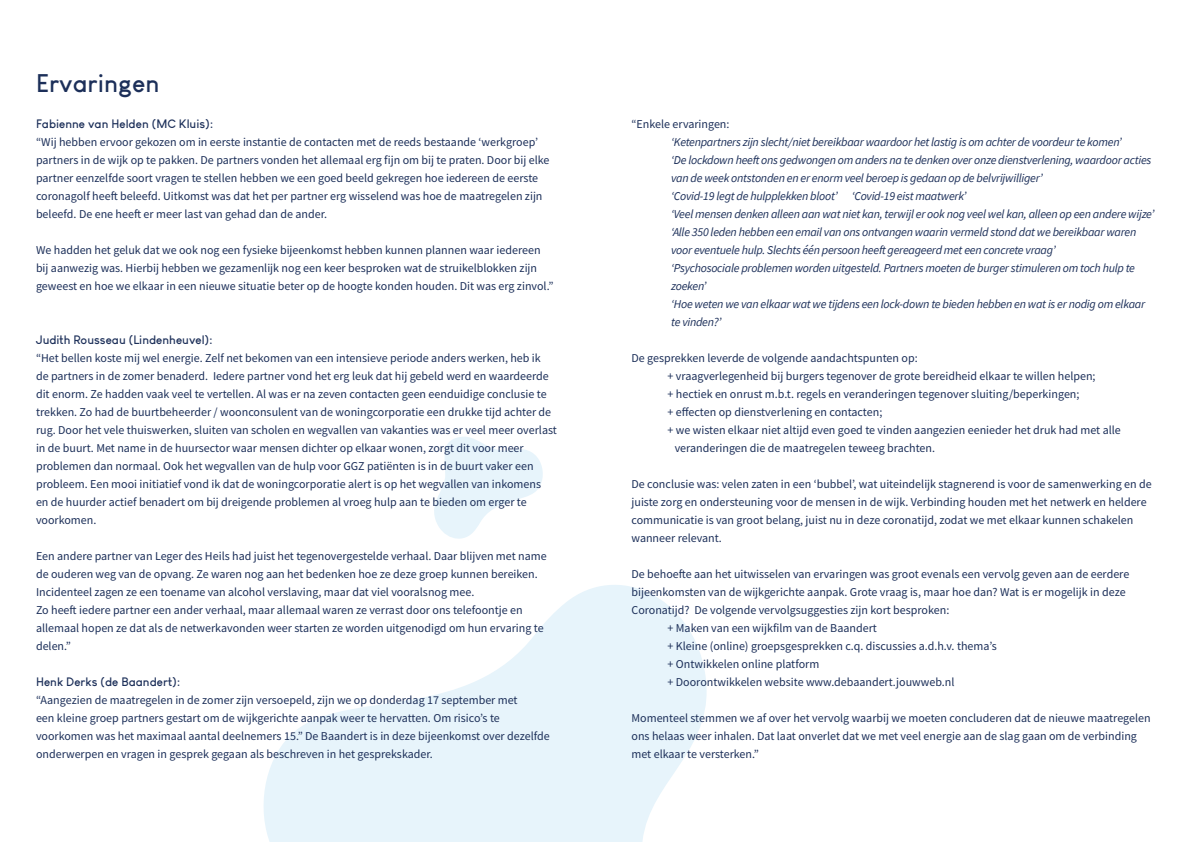
<style>
.page{position:relative;width:1191px;height:842px;background:#fff}
.page>*{position:absolute;margin:0;border:0;box-sizing:border-box;transform-origin:0 0}
.t1{font:700 25px "Louis George Cafe";color:#1c2f59}
.t2{font:12px/18px "Source Sans Pro";color:#1c2f59}
.t3{font:italic 12px/18px "Source Sans Pro";letter-spacing:-.02em;color:#1c2f59}
.t4{font:700 12px "Louis George Cafe";color:#1c2f59}
</style>
<div class="page">
<svg style="left:263px;top:585px;width:444px;height:257px;fill:#e7f4fb"></svg>
<svg style="left:434px;top:437px;width:109px;height:102px"></svg>
<p class="t1" style="left:36px;top:67px;width:125px">Ervaringen</p>
<p class="t4" style="left:36px;top:116px;width:179px">Fabienne van Helden (MC Kluis):</p>
<p class="t2" style="left:36px;top:133px;width:515px">“Wij hebben ervoor gekozen om in eerste instantie de contacten met de reeds bestaande ‘werkgroep’ partners in de wijk op te pakken. De partners vonden het allemaal erg fijn om bij te praten. Door bij elke partner eenzelfde soort vragen te stellen hebben we een goed beeld gekregen hoe iedereen de eerste coronagolf heeft beleefd. Uitkomst was dat het per partner erg wisselend was hoe de maatregelen zijn beleefd. De ene heeft er meer last van gehad dan de ander.</p>
<p class="t2" style="left:36px;top:241px;width:519px">We hadden het geluk dat we ook nog een fysieke bijeenkomst hebben kunnen plannen waar iedereen bij aanwezig was. Hierbij hebben we gezamenlijk nog een keer besproken wat de struikelblokken zijn geweest en hoe we elkaar in een nieuwe situatie beter op de hoogte konden houden. Dit was erg zinvol.”</p>
<p class="t4" style="left:36px;top:332px;width:178px">Judith Rousseau (Lindenheuvel):</p>
<p class="t2" style="left:36px;top:349px;width:522px">“Het bellen koste mij wel energie. Zelf net bekomen van een intensieve periode anders werken, heb ik<br>de partners in de zomer benaderd. Iedere partner vond het erg leuk dat hij gebeld werd en waardeerde dit enorm. Ze hadden vaak veel te vertellen. Al was er na zeven contacten geen eenduidige conclusie te trekken. Zo had de buurtbeheerder / woonconsulent van de woningcorporatie een drukke tijd achter de rug. Door het vele thuiswerken, sluiten van scholen en wegvallen van vakanties was er veel meer overlast in de buurt. Met name in de huursector waar mensen dichter op elkaar wonen, zorgt dit voor meer problemen dan normaal. Ook het wegvallen van de hulp voor GGZ patiënten is in de buurt vaker een probleem. Een mooi initiatief vond ik dat de woningcorporatie alert is op het wegvallen van inkomens<br>en de huurder actief benadert om bij dreigende problemen al vroeg hulp aan te bieden om erger te voorkomen.</p>
<p class="t2" style="left:36px;top:547px;width:512px">Een andere partner van Leger des Heils had juist het tegenovergestelde verhaal. Daar blijven met name de ouderen weg van de opvang. Ze waren nog aan het bedenken hoe ze deze groep kunnen bereiken.<br>Incidenteel zagen ze een toename van alcohol verslaving, maar dat viel vooralsnog mee.</p>
<p class="t2" style="left:36px;top:601px;width:509px">Zo heeft iedere partner een ander verhaal, maar allemaal waren ze verrast door ons telefoontje en allemaal hopen ze dat als de netwerkavonden weer starten ze worden uitgenodigd om hun ervaring te delen.”</p>
<p class="t4" style="left:36px;top:674px;width:146px">Henk Derks (de Baandert):</p>
<p class="t2" style="left:36px;top:691px;width:515px">“Aangezien de maatregelen in de zomer zijn versoepeld, zijn we op donderdag 17 september met<br>een kleine groep partners gestart om de wijkgerichte aanpak weer te hervatten. Om risico’s te voorkomen was het maximaal aantal deelnemers 15.” De Baandert is in deze bijeenkomst over dezelfde onderwerpen en vragen in gesprek gegaan als beschreven in het gesprekskader.</p>
<p class="t2" style="left:631px;top:114px;width:99px">“Enkele ervaringen:</p>
<p class="t3" style="left:671px;top:132px;width:452px">‘Ketenpartners zijn slecht/niet bereikbaar waardoor het lastig is om achter de voordeur te komen’</p>
<p class="t3" style="left:671px;top:150px;width:482px">‘De lockdown heeft ons gedwongen om anders na te denken over onze dienstverlening, waardoor acties van de week ontstonden en er enorm veel beroep is gedaan op de belvrijwilliger’</p>
<p class="t3" style="left:671px;top:186px;width:297px">‘Covid-19 legt de hulpplekken bloot’ ‘Covid-19 eist maatwerk’</p>
<p class="t3" style="left:671px;top:204px;width:484px">‘Veel mensen denken alleen aan wat niet kan, terwijl er ook nog veel wel kan, alleen op een andere wijze’</p>
<p class="t3" style="left:671px;top:222px;width:466px">‘Alle 350 leden hebben een email van ons ontvangen waarin vermeld stond dat we bereikbaar waren voor eventuele hulp. Slechts één persoon heeft gereageerd met een concrete vraag’</p>
<p class="t3" style="left:671px;top:258px;width:465px">‘Psychosociale problemen worden uitgesteld. Partners moeten de burger stimuleren om toch hulp te zoeken’</p>
<p class="t3" style="left:671px;top:294px;width:475px">‘Hoe weten we van elkaar wat we tijdens een lock-down te bieden hebben en wat is er nodig om elkaar te vinden?’</p>
<p class="t2" style="left:631px;top:348px;width:288px">De gesprekken leverde de volgende aandachtspunten op:</p>
<p class="t2" style="left:667px;top:366px;width:429px">+ vraagverlegenheid bij burgers tegenover de grote bereidheid elkaar te willen helpen;</p>
<p class="t2" style="left:667px;top:384px;width:413px">+ hectiek en onrust m.b.t. regels en veranderingen tegenover sluiting/beperkingen;</p>
<p class="t2" style="left:667px;top:402px;width:216px">+ effecten op dienstverlening en contacten;</p>
<p class="t2" style="left:674px;top:420px;width:447px;text-indent:-7px">+ we wisten elkaar niet altijd even goed te vinden aangezien eenieder het druk had met alle veranderingen die de maatregelen teweeg brachten.</p>
<p class="t2" style="left:631px;top:474px;width:521px">De conclusie was: velen zaten in een ‘bubbel’, wat uiteindelijk stagnerend is voor de samenwerking en de juiste zorg en ondersteuning voor de mensen in de wijk. Verbinding houden met het netwerk en heldere communicatie is van groot belang, juist nu in deze coronatijd, zodat we met elkaar kunnen schakelen wanneer relevant.</p>
<p class="t2" style="left:631px;top:564px;width:499px">De behoefte aan het uitwisselen van ervaringen was groot evenals een vervolg geven aan de eerdere bijeenkomsten van de wijkgerichte aanpak. Grote vraag is, maar hoe dan? Wat is er mogelijk in deze<br>Coronatijd? De volgende vervolgsuggesties zijn kort besproken:</p>
<p class="t2" style="left:667px;top:618px;width:211px">+ Maken van een wijkfilm van de Baandert</p>
<p class="t2" style="left:667px;top:636px;width:331px">+ Kleine (online) groepsgesprekken c.q. discussies a.d.h.v. thema’s</p>
<p class="t2" style="left:667px;top:654px;width:153px">+ Ontwikkelen online platform</p>
<p class="t2" style="left:667px;top:672px;width:288px">+ Doorontwikkelen website www.debaandert.jouwweb.nl</p>
<p class="t2" style="left:631px;top:708px;width:520px">Momenteel stemmen we af over het vervolg waarbij we moeten concluderen dat de nieuwe maatregelen ons helaas weer inhalen. Dat laat onverlet dat we met veel energie aan de slag gaan om de verbinding met elkaar te versterken.”</p>
</div>
